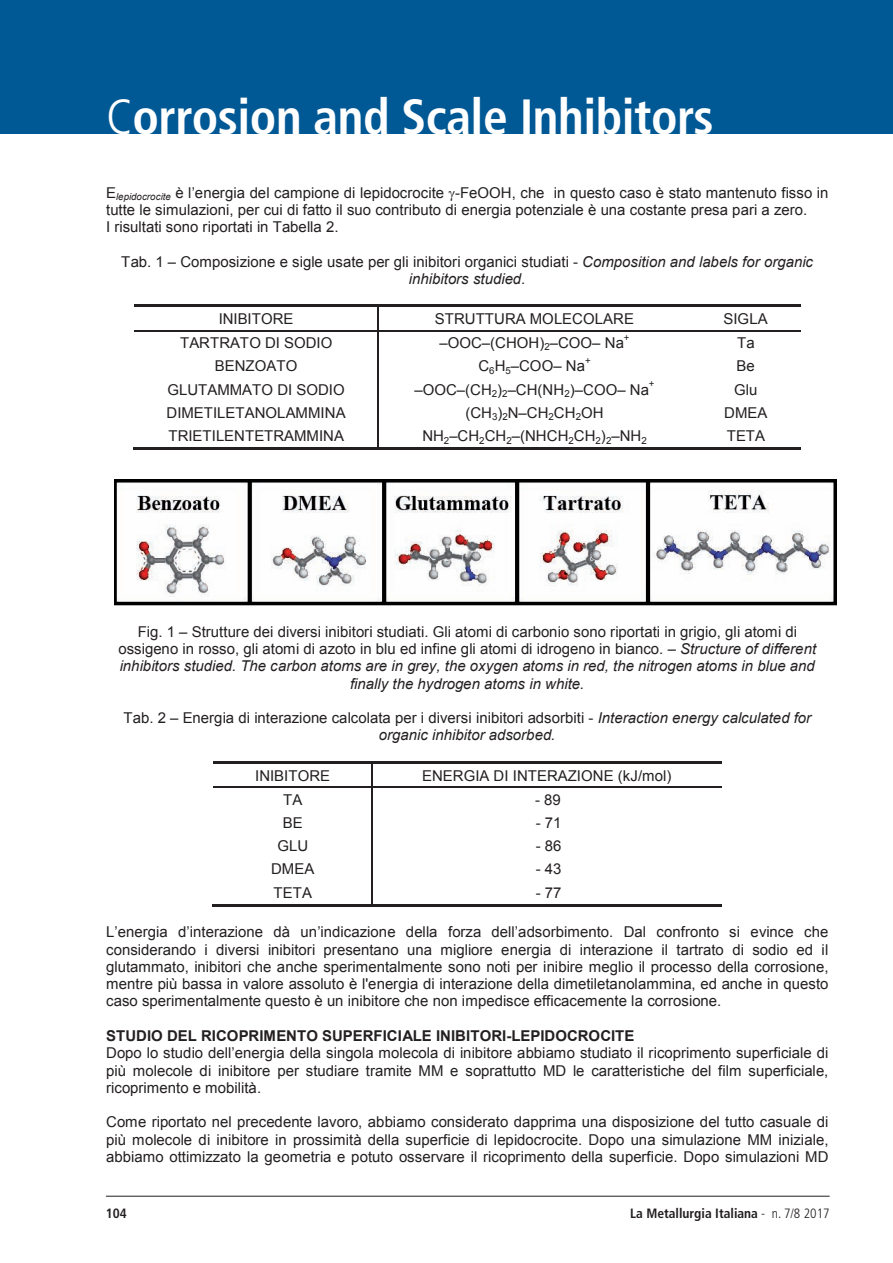
<style>
.page{position:relative;width:893px;height:1263px;background:#fff}
.page>*{position:absolute;margin:0;border:0;box-sizing:border-box;transform-origin:0 0}
.t1{font:700 condensed 49.5px "Frutiger LT Std";letter-spacing:-.01em;color:#fff}
.t2{font:15px/17.2px "Arial";color:#231f20;text-align:center}
.t3{font:700 15px "Arial";color:#231f20}
.t4{font:700 condensed 13.5px "Frutiger LT Std";color:#231f20}
.t5{font:9.75px "Arial";color:#231f20}
.s1{font-weight:300}
.s2{font-style:italic}
</style>
<div class="page">
<div style="left:0;top:0;width:893px;height:134px;background:#005895"></div>
<hr style="left:106px;top:1196px;width:724px;height:1px;background:#231f20">
<hr style="left:134px;top:304px;width:244px;height:3px;background:#231f20">
<hr style="left:380px;top:304px;width:311px;height:3px;background:#231f20">
<hr style="left:693px;top:304px;width:108px;height:3px;background:#231f20">
<hr style="left:134px;top:330px;width:244px;height:1px;background:#231f20">
<hr style="left:379px;top:330px;width:312px;height:1px;background:#231f20">
<hr style="left:692px;top:330px;width:109px;height:1px;background:#231f20">
<hr style="left:133px;top:447px;width:245px;height:3px;background:#231f20">
<svg style="left:378px;top:304px;width:2px;height:146px"></svg>
<hr style="left:380px;top:447px;width:311px;height:3px;background:#231f20">
<hr style="left:692px;top:447px;width:109px;height:3px;background:#231f20">
<hr style="left:213px;top:761px;width:159px;height:2px;background:#231f20">
<hr style="left:374px;top:761px;width:347px;height:2px;background:#231f20">
<hr style="left:213px;top:787px;width:159px;height:1px;background:#231f20">
<hr style="left:373px;top:787px;width:348px;height:1px;background:#231f20">
<hr style="left:212px;top:904px;width:160px;height:2px;background:#231f20">
<svg style="left:372px;top:761px;width:2px;height:145px"></svg>
<hr style="left:374px;top:904px;width:347px;height:2px;background:#231f20">
<img style="left:114px;top:480px;width:723px;height:126px">
<h1 class="t1" style="left:106px;top:87px;width:609px"><span class="s1">C</span>orrosion and Scale Inhibitors</h1>
<p class="t2" style="left:106px;top:184px;width:724px;text-align:left">E<sub>lepidocrocite</sub> è l’energia del campione di lepidocrocite -FeOOH, che in questo caso è stato mantenuto fisso in tutte le simulazioni, per cui di fatto il suo contributo di energia potenziale è una costante presa pari a zero.<br>I risultati sono riportati in Tabella 2.</p>
<p class="t2" style="left:121px;top:253px;width:693px">Tab. 1 – Composizione e sigle usate per gli inibitori organici studiati - <span class="s2">Composition and labels for organic inhibitors studied.</span></p>
<p class="t2" style="left:219px;top:310px;width:76px">INIBITORE</p>
<p class="t2" style="left:435px;top:310px;width:201px">STRUTTURA MOLECOLARE</p>
<p class="t2" style="left:724px;top:310px;width:46px">SIGLA</p>
<p class="t2" style="left:180px;top:334px;width:154px">TARTRATO DI SODIO</p>
<p class="t2" style="left:439px;top:334px;width:186px">–OOC–(CHOH)<sub>2</sub>–COO– Na</p>
<p class="t5" style="left:624px;top:331px;width:7px">+</p>
<p class="t2" style="left:737px;top:334px;width:19px">Ta</p>
<p class="t2" style="left:215px;top:358px;width:84px">BENZOATO</p>
<p class="t2" style="left:478px;top:358px;width:108px">C<sub>6</sub>H<sub>5</sub>–COO– Na</p>
<p class="t5" style="left:585px;top:354px;width:7px">+</p>
<p class="t2" style="left:737px;top:358px;width:20px">Be</p>
<p class="t2" style="left:167px;top:381px;width:179px">GLUTAMMATO DI SODIO</p>
<p class="t2" style="left:414px;top:381px;width:236px">–OOC–(CH<sub>2</sub>)<sub>2</sub>–CH(NH<sub>2</sub>)–COO– Na</p>
<p class="t5" style="left:649px;top:377px;width:7px">+</p>
<p class="t2" style="left:734px;top:381px;width:25px">Glu</p>
<p class="t2" style="left:167px;top:404px;width:181px">DIMETILETANOLAMMINA</p>
<p class="t2" style="left:465px;top:404px;width:140px">(CH<sub>3</sub>)<sub>2</sub>N–CH<sub>2</sub>CH<sub>2</sub>OH</p>
<p class="t2" style="left:724px;top:404px;width:45px">DMEA</p>
<p class="t2" style="left:168px;top:427px;width:177px">TRIETILENTETRAMMINA</p>
<p class="t2" style="left:422px;top:427px;width:226px">NH<sub>2</sub>–CH<sub>2</sub>CH<sub>2</sub>–(NHCH<sub>2</sub>CH<sub>2</sub>)<sub>2</sub>–NH<sub>2</sub></p>
<p class="t2" style="left:727px;top:427px;width:40px">TETA</p>
<p class="t2" style="left:118px;top:623px;width:699px">Fig. 1 – Strutture dei diversi inibitori studiati. Gli atomi di carbonio sono riportati in grigio, gli atomi di ossigeno in rosso, gli atomi di azoto in blu ed infine gli atomi di idrogeno in bianco. – <span class="s2">Structure of different inhibitors studied. The carbon atoms are in grey, the oxygen atoms in red, the nitrogen atoms in blue and finally the hydrogen atoms in white.</span></p>
<p class="t2" style="left:123px;top:710px;width:689px">Tab. 2 – Energia di interazione calcolata per i diversi inibitori adsorbiti - <span class="s2">Interaction energy calculated for organic inhibitor adsorbed.</span></p>
<p class="t2" style="left:255px;top:767px;width:76px">INIBITORE</p>
<p class="t2" style="left:422px;top:767px;width:251px">ENERGIA DI INTERAZIONE (kJ/mol)</p>
<p class="t2" style="left:283px;top:791px;width:21px">TA</p>
<p class="t2" style="left:535px;top:791px;width:27px">- 89</p>
<p class="t2" style="left:283px;top:814px;width:21px">BE</p>
<p class="t2" style="left:536px;top:814px;width:27px">- 71</p>
<p class="t2" style="left:277px;top:837px;width:32px">GLU</p>
<p class="t2" style="left:536px;top:837px;width:27px">- 86</p>
<p class="t2" style="left:271px;top:861px;width:45px">DMEA</p>
<p class="t2" style="left:536px;top:861px;width:27px">- 43</p>
<p class="t2" style="left:274px;top:884px;width:40px">TETA</p>
<p class="t2" style="left:536px;top:884px;width:27px">- 77</p>
<p class="t2" style="left:106px;top:924px;width:724px;text-align:justify">L’energia d’interazione dà un’indicazione della forza dell’adsorbimento. Dal confronto si evince che considerando i diversi inibitori presentano una migliore energia di interazione il tartrato di sodio ed il glutammato, inibitori che anche sperimentalmente sono noti per inibire meglio il processo della corrosione, mentre più bassa in valore assoluto è l'energia di interazione della dimetiletanolammina, ed anche in questo caso sperimentalmente questo è un inibitore che non impedisce efficacemente la corrosione.</p>
<p class="t3" style="left:106px;top:1026px;width:530px">STUDIO DEL RICOPRIMENTO SUPERFICIALE INIBITORI-LEPIDOCROCITE</p>
<p class="t2" style="left:106px;top:1044px;width:724px;text-align:justify">Dopo lo studio dell’energia della singola molecola di inibitore abbiamo studiato il ricoprimento superficiale di più molecole di inibitore per studiare tramite MM e soprattutto MD le caratteristiche del film superficiale, ricoprimento e mobilità.</p>
<p class="t2" style="left:106px;top:1113px;width:724px;text-align:justify">Come riportato nel precedente lavoro, abbiamo considerato dapprima una disposizione del tutto casuale di più molecole di inibitore in prossimità della superficie di lepidocrocite. Dopo una simulazione MM iniziale, abbiamo ottimizzato la geometria e potuto osservare il ricoprimento della superficie. Dopo simulazioni MD</p>
<p class="t4" style="left:106px;top:1205px;width:23px">104</p>
<p class="t4" style="left:630px;top:1205px;width:201px">La Metallurgia Italiana <span class="s1">- n. 7/8 2017</span></p>
</div>
